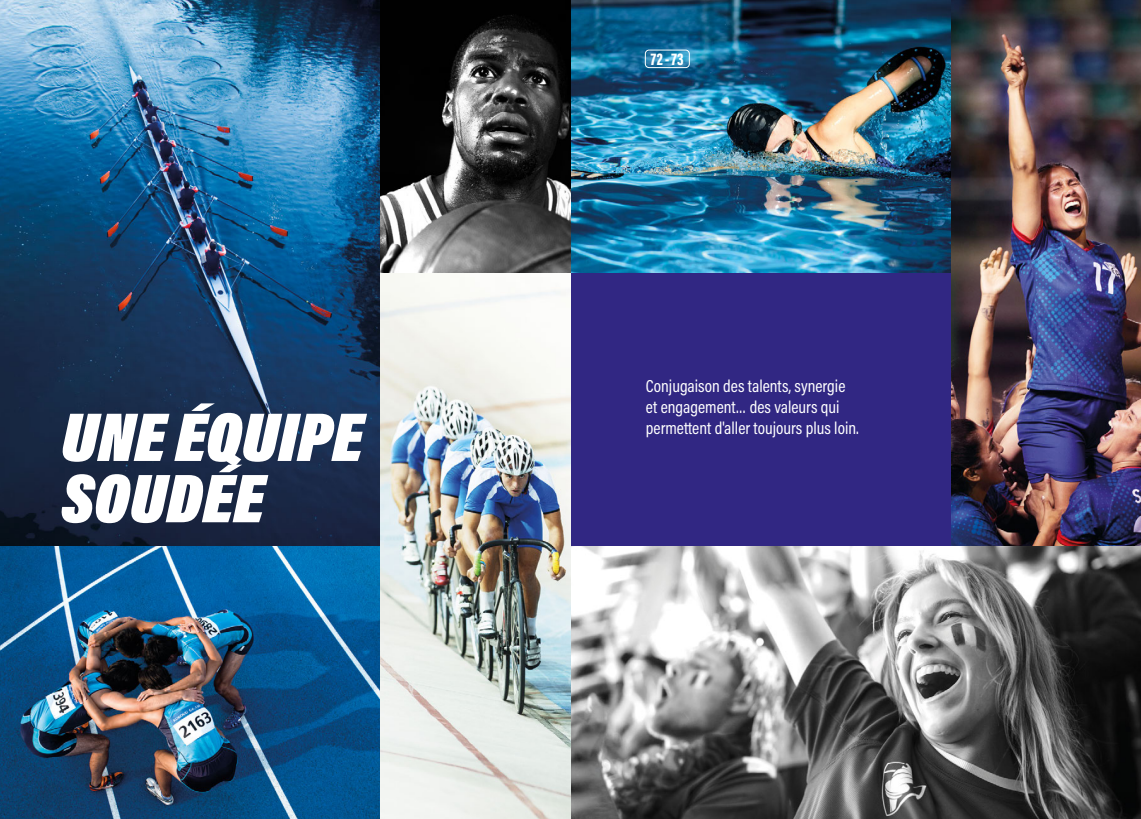
<style>
.page{position:relative;width:1141px;height:819px;background:#fff}
.page>*{position:absolute;margin:0;border:0;box-sizing:border-box;transform-origin:0 0}
.t1{font:italic 900 70px/61.2px "Acumin Pro Cond";color:#fff}
.t2{font:17.5px/21px "Acumin Pro Cond";color:#fff}
.t3{font:900 17.5px "Acumin Pro Extra Cond";color:#fff}
</style>
<div class="page">
<img style="left:951px;top:0;width:190px;height:546px">
<img style="left:380px;top:0;width:571px;height:273px">
<img style="left:0;top:0;width:380px;height:819px">
<img style="left:570px;top:546px;width:571px;height:273px">
<div style="left:570px;top:273px;width:381px;height:273px;background:#312783"></div>
<img style="left:380px;top:273px;width:190px;height:546px">
<div style="left:645px;top:50px;width:45px;height:18px;border:1px solid #fff;border-radius:4px"></div>
<h1 class="t1" style="left:61px;top:405px;width:303px">UNE ÉQUIPE<br>SOUDÉE</h1>
<p class="t3" style="left:651px;top:48px;width:34px">72 - 73</p>
<p class="t2" style="left:646px;top:375px;width:214px">Conjugaison des talents, synergie et engagement… des valeurs qui permettent d'aller toujours plus loin.</p>
</div>
